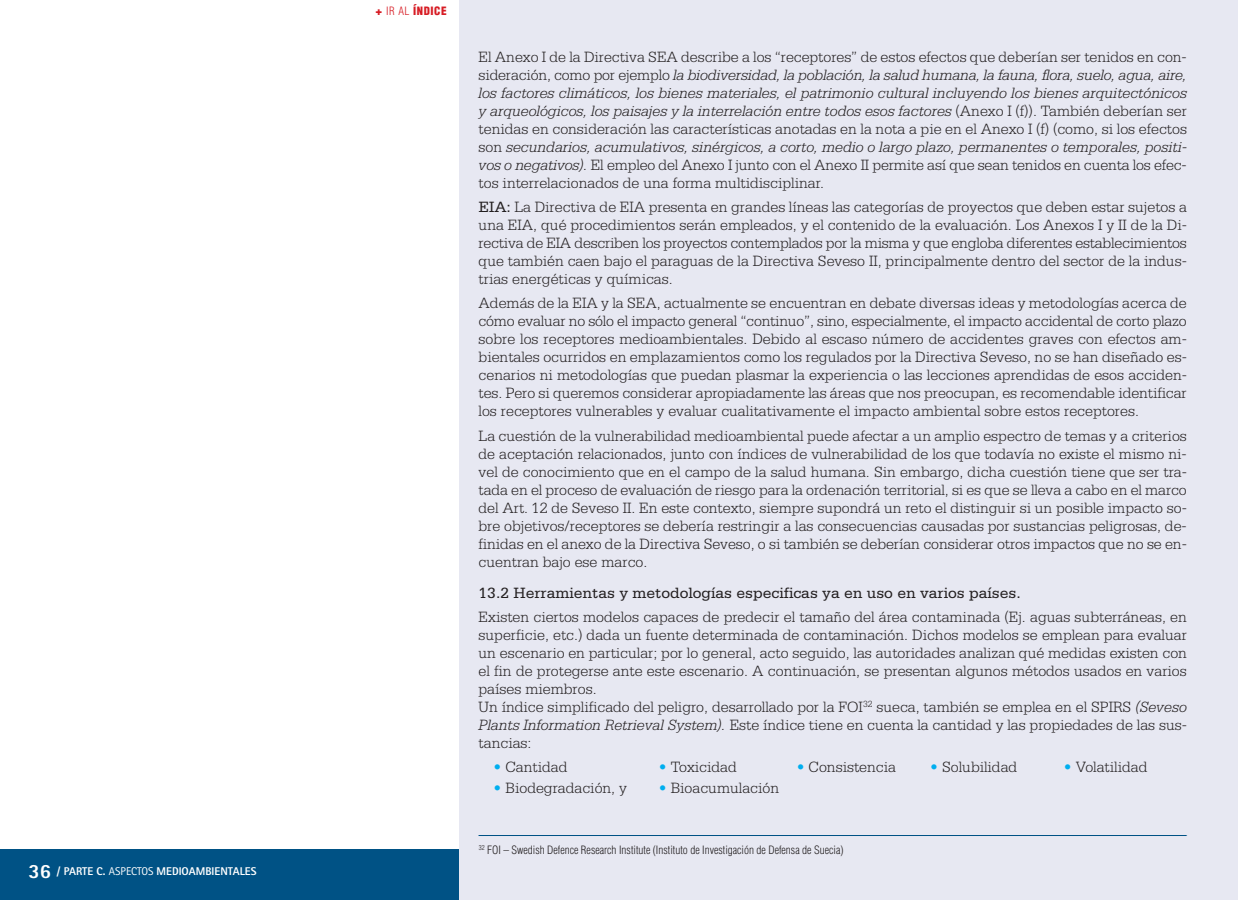
<style>
.page{position:relative;width:1238px;height:900px;background:#fff}
.page>*{position:absolute;margin:0;border:0;box-sizing:border-box;transform-origin:0 0}
.t1{font:300 15.75px/18px "Serifa";color:#231f20;text-align:justify}
.t2{font:15.75px "Serifa";color:#231f20}
.t3{font:300 condensed 11.25px "Helvetica";color:#231f20}
.t4{font:800 11.25px "Rotis Sans Serif";color:#fff}
.t5{font:900 condensed 11.25px "Helvetica";letter-spacing:.05em;color:#d71c24}
.s1{font-size:20.25px}
.s2{font-weight:400}
.s3{font-family:"Helvetica Neue";font-stretch:normal}
.s4{font-weight:300}
.s5{font-style:italic}
.s6{color:#00aeef}
</style>
<div class="page">
<div style="left:0;top:849px;width:574px;height:51px;background:#005285"></div>
<div style="left:459px;top:0;width:778px;height:900px;background:#e7e8f2"></div>
<svg style="left:478px;top:835px;width:709px;height:1px"></svg>
<p class="t4" style="left:29px;top:867px;width:229px"><span class="s1">36</span> / PARTE C. <span class="s2">ASPECTOS</span> MEDIOAMBIENTALES</p>
<p class="t5" style="left:375px;top:5px;width:73px"><span class="s3">+</span> <span class="s4">IR AL</span> ÍNDICE</p>
<p class="t1" style="left:478px;top:49px;width:710px">El Anexo I de la Directiva SEA describe a los “receptores” de estos efectos que deberían ser tenidos en con&shy;sideración, como por ejemplo <span class="s5">la biodiversidad, la población, la salud humana, la fauna, flora, suelo, agua, aire, los factores climáticos, los bienes materiales, el patrimonio cultural incluyendo los bienes arquitectónicos y arqueológicos, los paisajes y la interrelación entre todos esos factores</span> (Anexo I (f)). También deberían ser tenidas en consideración las características anotadas en la nota a pie en el Anexo I (f) (como, si los efectos son <span class="s5">secundarios, acumulativos, sinérgicos, a corto, medio o largo plazo, permanentes o temporales, positi&shy;vos o negativos).</span> El empleo del Anexo I junto con el Anexo II permite así que sean tenidos en cuenta los efec&shy;tos interrelacionados de una forma multidisciplinar.</p>
<p class="t1" style="left:478px;top:199px;width:709px"><span class="s2">EIA:</span> La Directiva de EIA presenta en grandes líneas las categorías de proyectos que deben estar sujetos a una EIA, qué procedimientos serán empleados, y el contenido de la evaluación. Los Anexos I y II de la Di&shy;rectiva de EIA describen los proyectos contemplados por la misma y que engloba diferentes establecimientos que también caen bajo el paraguas de la Directiva Seveso II, principalmente dentro del sector de la indus&shy;trias energéticas y químicas.</p>
<p class="t1" style="left:478px;top:295px;width:710px">Además de la EIA y la SEA, actualmente se encuentran en debate diversas ideas y metodologías acerca de cómo evaluar no sólo el impacto general “continuo”, sino, especialmente, el impacto accidental de corto plazo sobre los receptores medioambientales. Debido al escaso número de accidentes graves con efectos am&shy;bientales ocurridos en emplazamientos como los regulados por la Directiva Seveso, no se han diseñado es&shy;cenarios ni metodologías que puedan plasmar la experiencia o las lecciones aprendidas de esos acciden&shy;tes. Pero si queremos considerar apropiadamente las áreas que nos preocupan, es recomendable identificar los receptores vulnerables y evaluar cualitativamente el impacto ambiental sobre estos receptores.</p>
<p class="t1" style="left:478px;top:428px;width:710px">La cuestión de la vulnerabilidad medioambiental puede afectar a un amplio espectro de temas y a criterios de aceptación relacionados, junto con índices de vulnerabilidad de los que todavía no existe el mismo ni&shy;vel de conocimiento que en el campo de la salud humana. Sin embargo, dicha cuestión tiene que ser tra&shy;tada en el proceso de evaluación de riesgo para la ordenación territorial, si es que se lleva a cabo en el marco del Art. 12 de Seveso II. En este contexto, siempre supondrá un reto el distinguir si un posible impacto so&shy;bre objetivos/receptores se debería restringir a las consecuencias causadas por sustancias peligrosas, de&shy;finidas en el anexo de la Directiva Seveso, o si también se deberían considerar otros impactos que no se en&shy;cuentran bajo ese marco.</p>
<p class="t2" style="left:478px;top:587px;width:543px">13.2 Herramientas y metodologías especificas ya en uso en varios países.</p>
<p class="t1" style="left:478px;top:609px;width:710px;text-align:left">Existen ciertos modelos capaces de predecir el tamaño del área contaminada (Ej. aguas subterráneas, en superficie, etc.) dada un fuente determinada de contaminación. Dichos modelos se emplean para evaluar un escenario en particular; por lo general, acto seguido, las autoridades analizan qué medidas existen con el fin de protegerse ante este escenario. A continuación, se presentan algunos métodos usados en varios países miembros.<br>Un índice simplificado del peligro, desarrollado por la FOI<sup>32</sup> sueca, también se emplea en el SPIRS <span class="s5">(Seveso Plants Information Retrieval System).</span> Este índice tiene en cuenta la cantidad y las propiedades de las sus&shy;tancias:</p>
<p class="t1" style="left:493px;top:759px;width:75px"><span class="s6">•</span> Cantidad</p>
<p class="t1" style="left:659px;top:759px;width:79px"><span class="s6">•</span> Toxicidad</p>
<p class="t1" style="left:796px;top:759px;width:101px"><span class="s6">•</span> Consistencia</p>
<p class="t1" style="left:930px;top:759px;width:89px"><span class="s6">•</span> Solubilidad</p>
<p class="t1" style="left:1063px;top:759px;width:85px"><span class="s6">•</span> Volatilidad</p>
<p class="t1" style="left:493px;top:781px;width:135px"><span class="s6">•</span> Biodegradación, y</p>
<p class="t1" style="left:659px;top:781px;width:122px"><span class="s6">•</span> Bioacumulación</p>
<p class="t3" style="left:478px;top:843px;width:366px"><sup>32</sup> FOI – Swedish Defence Research Institute (Instituto de Investigación de Defensa de Suecia)</p>
</div>
